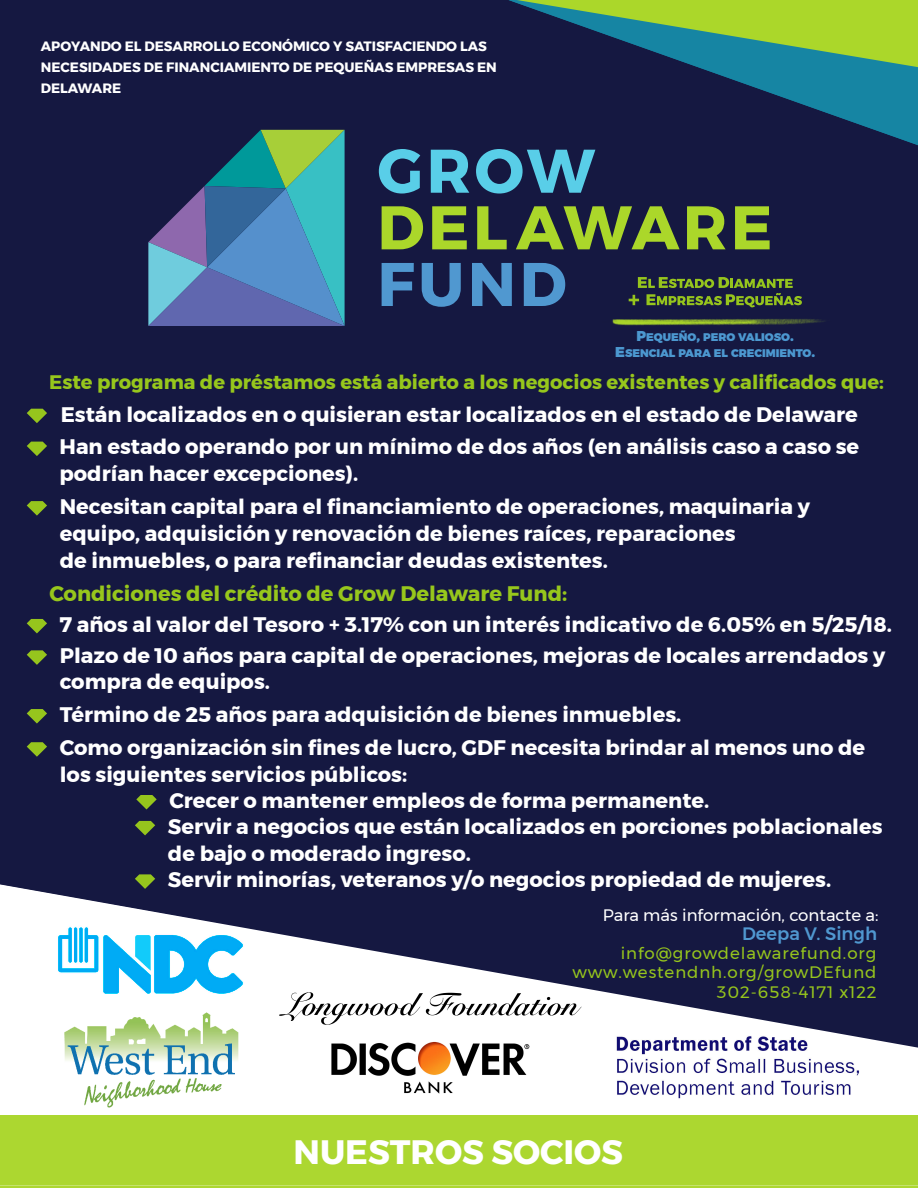
<style>
.page{position:relative;width:918px;height:1188px;background:#fff}
.page>*{position:absolute;margin:0;border:0;box-sizing:border-box;transform-origin:0 0}
.t1{font:700 33.75px "Montserrat";color:#fff}
.t2{font:700 21px/32.7px "Montserrat";color:#fff}
.t3{font:700 21px "Montserrat";color:#97c71c}
.t4{font:700 19.5px "Montserrat";color:#97c71c}
.t5{font:500 18px "Montserrat";color:#5098d0}
.t6{font:16.5px/19.5px "Montserrat";letter-spacing:.06em;color:#96c51d;text-align:right}
.t7{font:16.5px "Montserrat";color:#fff}
.t8{font:700 13.5px/21px "Montserrat";color:#fff}
.t9{font:900 11.1px/15.9px "Montserrat";color:#4c98d0;text-align:center}
.s1{font-size:14.25px}
</style>
<div class="page">
<div style="left:0;top:0;width:918px;height:786px;background:#151841"></div>
<div style="left:395px;top:0;width:523px;height:183px;background:#151841"></div>
<div style="left:0;top:1115px;width:918px;height:73px;background:linear-gradient(to right,#c4e26d,#c4e26d)"></div>
<svg style="left:0;top:786px;width:918px;height:322px;fill:#151841"></svg>
<svg style="left:501px;top:82px;width:417px;height:63px;background:#152f55"></svg>
<svg style="left:412px;top:0;width:506px;height:82px;background:#457152"></svg>
<div style="left:0;top:1115px;width:918px;height:70px;background:#acd730"></div>
<svg style="left:27px;top:742px;width:20px;height:15px"></svg>
<svg style="left:136px;top:795px;width:21px;height:14px"></svg>
<svg style="left:135px;top:821px;width:20px;height:14px"></svg>
<svg style="left:135px;top:874px;width:20px;height:15px"></svg>
<svg style="left:27px;top:619px;width:20px;height:14px"></svg>
<svg style="left:27px;top:650px;width:20px;height:15px"></svg>
<svg style="left:27px;top:709px;width:20px;height:15px"></svg>
<svg style="left:27px;top:409px;width:20px;height:14px"></svg>
<svg style="left:27px;top:442px;width:20px;height:14px"></svg>
<svg style="left:27px;top:501px;width:20px;height:15px"></svg>
<img style="left:603px;top:316px;width:229px;height:9px">
<svg style="left:629px;top:277px;width:173px;height:30px;background:#425434"></svg>
<svg style="left:148px;top:130px;width:197px;height:196px;background:#497e9d"></svg>
<svg style="left:379px;top:149px;width:41px;height:45px;background:#3a7c9d"></svg>
<svg style="left:431px;top:150px;width:38px;height:43px;background:#4497b5"></svg>
<svg style="left:476px;top:149px;width:119px;height:45px;background:#377496"></svg>
<svg style="left:382px;top:206px;width:41px;height:43px;background:#779531"></svg>
<svg style="left:432px;top:206px;width:35px;height:43px;background:#7f9f30"></svg>
<svg style="left:477px;top:206px;width:30px;height:43px"></svg>
<svg style="left:516px;top:206px;width:164px;height:43px;background:#617935"></svg>
<svg style="left:687px;top:206px;width:39px;height:43px;background:#7b9b31"></svg>
<svg style="left:735px;top:206px;width:35px;height:43px;background:#7f9f30"></svg>
<svg style="left:382px;top:263px;width:32px;height:43px"></svg>
<svg style="left:422px;top:263px;width:39px;height:44px;background:#386496"></svg>
<svg style="left:472px;top:263px;width:40px;height:43px;background:#3e72a5"></svg>
<svg style="left:524px;top:263px;width:41px;height:43px;background:#3c6c9f"></svg>
<p class="t8" style="left:41px;top:35px;width:457px">APOYANDO EL DESARROLLO ECONÓMICO Y SATISFACIENDO LAS<br>NECESIDADES DE FINANCIAMIENTO DE PEQUEÑAS EMPRESAS EN<br>DELAWARE</p>
<p class="t9" style="left:615px;top:329px;width:201px"><span class="s1">P</span>EQUEÑO<span class="s1">,</span> PERO VALIOSO<span class="s1">.<br>E</span>SENCIAL PARA EL CRECIMIENTO<span class="s1">.</span></p>
<p class="t4" style="left:49px;top:370px;width:836px">Este programa de préstamos está abierto a los negocios existentes y calificados que:</p>
<p class="t2" style="left:60px;top:398px;width:801px">Están localizados en o quisieran estar localizados en el estado de Delaware<br>Han estado operando por un mínimo de dos años (en análisis caso a caso se</p>
<p class="t2" style="left:60px;top:457px;width:752px">podrían hacer excepciones).<br>Necesitan capital para el financiamiento de operaciones, maquinaria y</p>
<p class="t2" style="left:60px;top:520px;width:677px;line-height:27px">equipo, adquisición y renovación de bienes raíces, reparaciones de inmuebles, o para refinanciar deudas existentes.</p>
<p class="t3" style="left:49px;top:581px;width:519px">Condiciones del crédito de Grow Delaware Fund:</p>
<p class="t2" style="left:60px;top:609px;width:834px;line-height:31.3px">7 años al valor del Tesoro + 3.17% con un interés indicativo de 6.05% en 5/25/18.<br>Plazo de 10 años para capital de operaciones, mejoras de locales arrendados y</p>
<p class="t2" style="left:60px;top:665px;width:623px;line-height:33.2px">compra de equipos.<br>Término de 25 años para adquisición de bienes inmuebles.</p>
<p class="t2" style="left:60px;top:731px;width:807px">Como organización sin fines de lucro, GDF necesita brindar al menos uno de</p>
<p class="t2" style="left:60px;top:758px;width:349px">los siguientes servicios públicos:</p>
<p class="t2" style="left:169px;top:784px;width:541px">Crecer o mantener empleos de forma permanente.</p>
<p class="t2" style="left:168px;top:810px;width:716px">Servir a negocios que están localizados en porciones poblacionales</p>
<p class="t2" style="left:168px;top:837px;width:305px">de bajo o moderado ingreso.</p>
<p class="t2" style="left:168px;top:863px;width:665px">Servir minorías, veteranos y/o negocios propiedad de mujeres.</p>
<p class="t7" style="left:603px;top:905px;width:277px">Para más información, contacte a:</p>
<p class="t5" style="left:742px;top:922px;width:136px">Deepa V. Singh</p>
<p class="t6" style="left:572px;top:943px;width:306px">info@growdelawarefund.org www.westendnh.org/growDEfund<br>302-658-4171 x122</p>
<h1 class="t1" style="left:293px;top:1131px;width:331px">NUESTROS SOCIOS</h1>
</div>
